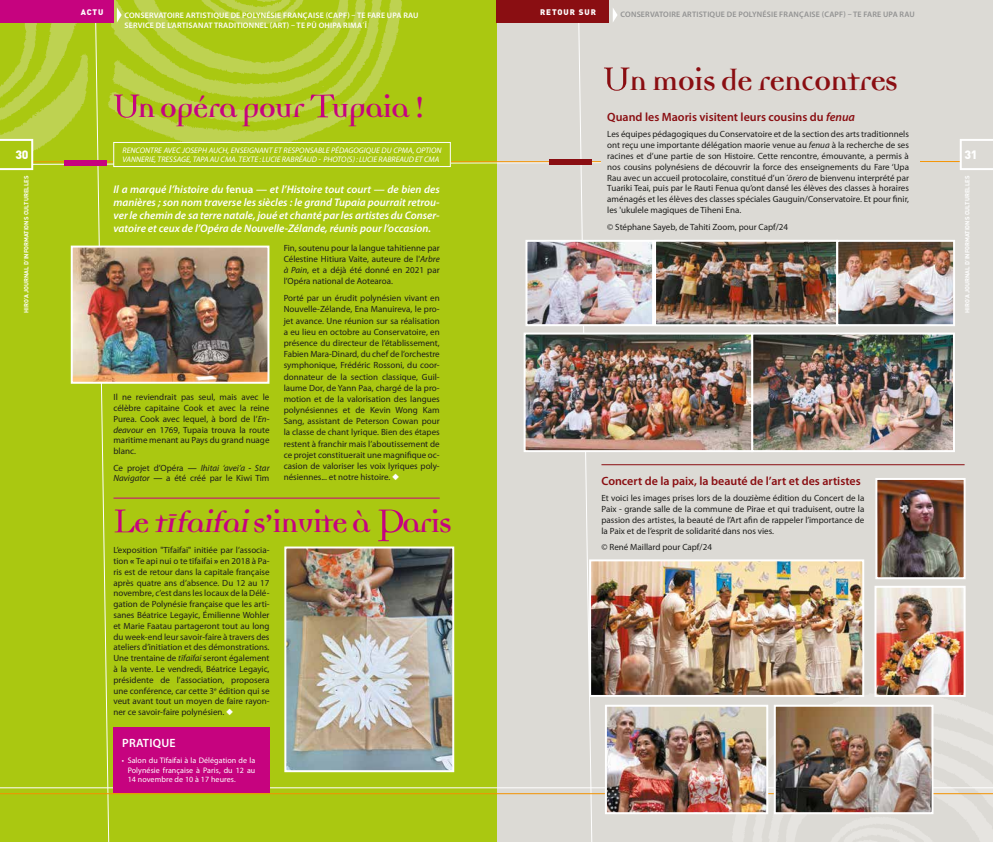
<style>
.page{position:relative;width:993px;height:842px;background:#fff}
.page>*{position:absolute;margin:0;border:0;box-sizing:border-box;transform-origin:0 0}
.t1{font:700 32px "Democratica";letter-spacing:-.04em;color:#c6037f}
.t2{font:700 32px "Democratica";letter-spacing:-.03em;color:#8a0e12}
.t3{font:600 12px "Myriad Pro";color:#8a0e12}
.t4{font:600 12px "Myriad Pro";color:#fff}
.t5{font:900 12px "DIN";color:#fff}
.t6{font:italic 600 11px/13px "Myriad Pro";color:#fff;text-align:justify}
.t7{font:9px/10.8px "Myriad Pro";color:#1d1d1b;text-align:justify}
.t8{font:italic 8px/9.6px "Myriad Pro";color:#fff}
.t9{font:600 8px "Myriad Pro";letter-spacing:.02em;color:#fff}
.t10{font:8px/9.6px "Myriad Pro";letter-spacing:.01em;color:#fff;text-align:justify}
.t11{font:600 8px "Myriad Pro";letter-spacing:.02em;color:#929292}
.t12{font:900 8px "DIN";letter-spacing:.12em;color:#fff}
.t13{font:700 6px "DIN";color:#fff}
.s1{font-weight:400;font-size:53.7px}
.s2{font-style:normal}
.s3{font-style:italic}
.s4{font-weight:600;font-style:italic}
.s5{color:#fff}
.s6{font-weight:700}
</style>
<div class="page">
<img style="left:0;top:0;width:992px;height:842px">
<div style="left:549px;top:159px;width:43px;height:5px;background:#8a0e12"></div>
<hr style="left:601px;top:464px;width:363px;height:1px;background:#8a0e12">
<hr style="left:113px;top:498px;width:326px;height:1px;background:#c6037f">
<div style="left:114px;top:142px;width:336px;height:25px;background:#aac811"></div>
<div style="left:113px;top:142px;width:337px;height:25px;border:1px solid #fff"></div>
<div style="left:113px;top:727px;width:156px;height:66px;background:#c6037f"></div>
<h2 class="t5" style="left:15px;top:147px;width:14px">30</h2>
<p class="t13" style="left:22px;top:313px;width:138px;rotate:-90deg">HIRO’A JOURNAL D’I NFORMATIONSCULTURELLES</p>
<p class="t12" style="left:81px;top:6px;width:24px">ACTU</p>
<p class="t9" style="left:124px;top:10px;width:11px">CONSERVATOIRE</p>
<p class="t9" style="left:186px;top:10px;width:5px">ARTISTI</p>
<p class="t9" style="left:213px;top:10px;width:40px">QUE DE POLYN</p>
<p class="t9" style="left:266px;top:10px;width:23px">ÉSIE FRANÇAISE</p>
<p class="t9" style="left:325px;top:10px;width:51px">(CAPF) – TE FARE</p>
<p class="t9" style="left:387px;top:10px;width:28px">UPA RAU</p>
<p class="t9" style="left:124px;top:20px;width:10px">SERVICE</p>
<p class="t9" style="left:156px;top:20px;width:27px">DE L’ARTISANAT</p>
<p class="t9" style="left:214px;top:20px;width:6px">TRADITIONNEL</p>
<p class="t9" style="left:270px;top:20px;width:60px">(ART) – TE PŪ OHIPA</p>
<p class="t9" style="left:343px;top:20px;width:6px">RIMA</p>
<p class="t9" style="left:362px;top:20px;width:6px">΄Ī</p>
<h1 class="t1" style="left:111px;top:94px;width:315px"><span class="s1">U</span>n opéra pour <span class="s1">T</span>upaia !</h1>
<p class="t8" style="left:122px;top:145px;width:320px">RENCONTRE AVEC JOSEPH AUCH, ENSEIGNANT ET RESPONSABLE PÉDAGOGIQUE DU CPMA, OPTION<br>VANNERIE, TRESSAGE, TAPA AU CMA. TEXTE : LUCIE RABRÉAUD - PHOTO(S) : LUCIE RABREAUD ET CMA</p>
<p class="t6" style="left:113px;top:183px;width:328px">Il a marqué l’histoire du <span class="s2">FENUA</span> — et l’Histoire tout court — de bien des manières ; son nom traverse les siècles : le grand Tupaia pourrait retrou&shy;ver le chemin de sa terre natale, joué et chanté par les artistes du Conser&shy;vatoire et ceux de l’Opéra de Nouvelle-Zélande, réunis pour l’occasion.</p>
<p class="t7" style="left:113px;top:391px;width:157px">Il ne reviendrait pas seul, mais avec le célèbre capitaine Cook et avec la reine Purea. Cook avec lequel, à bord de l’<span class="s3">EN-DEAVOUR</span> en 1769, Tupaia trouva la route maritime menant au Pays du grand nuage blanc.</p>
<p class="t7" style="left:113px;top:462px;width:158px">Ce projet d’Opéra <span class="s4">—</span> <span class="s3">IHITAI ‘AVEI’A</span> <span class="s4">-</span> <span class="s3">STAR<br>NAVIGATOR</span> <span class="s4">—</span> a été créé par le Kiwi Tim</p>
<p class="t7" style="left:283px;top:242px;width:157px;line-height:11.2px">Fin, soutenu pour la langue tahitienne par Célestine Hitiura Vaite, auteure de l'<span class="s3">ARBRE À PAIN</span>, et a déjà été donné en 2021 par l’Opéra national de Aotearoa.</p>
<p class="t7" style="left:283px;top:292px;width:157px;line-height:11.2px">Porté par un érudit polynésien vivant en Nouvelle-Zélande, Ena Manuireva, le pro&shy;jet avance. Une réunion sur sa réalisation a eu lieu en octobre au Conservatoire, en présence du directeur de l’établissement, Fabien Mara-Dinard, du chef de l’orchestre symphonique, Frédéric Rossoni, du coor&shy;donnateur de la section classique, Guil&shy;laume Dor, de Yann Paa, chargé de la pro&shy;motion et de la valorisation des langues polynésiennes et de Kevin Wong Kam Sang, assistant de Peterson Cowan pour la classe de chant lyrique. Bien des étapes restent à franchir mais l’aboutissement de ce projet constituerait une magnifique oc&shy;casion de valoriser les voix lyriques poly&shy;nésiennes... et notre histoire. <span class="s5">◆</span></p>
<h1 class="t1" style="left:111px;top:509px;width:342px"><span class="s1">L</span>e <span class="s3">tI</span><sup>-</sup><span class="s3">faifai</span>s’invite à <span class="s1">P</span>aris</h1>
<p class="t7" style="left:113px;top:545px;width:157px">L’exposition "Tīfaifai" initiée par l’associa&shy;tion <span class="s6">«</span> Te api nui o te tīfaifai <span class="s6">»</span> en 2018 à Pa&shy;ris est de retour dans la capitale française après quatre ans d’absence. Du 12 au 17 novembre, c’est dans les locaux de la Délé&shy;gation de Polynésie française que les arti&shy;sanes Béatrice Legayic, Émilienne Wohler et Marie Faatau partageront tout au long du week-end leur savoir-faire à travers des ateliers d’initiation et des démonstrations.<br>Une trentaine de <span class="s3">TĪFAIFAI</span> seront également à la vente. Le vendredi, Béatrice Legayic, présidente de l’association, proposera une conférence, car cette 3<sup>e</sup> édition qui se veut avant tout un moyen de faire rayon&shy;ner ce savoir-faire polynésien. <span class="s5">◆</span></p>
<h2 class="t4" style="left:122px;top:735px;width:14px">PRATI</h2>
<h2 class="t4" style="left:153px;top:735px;width:17px">QUE</h2>
<p class="t10" style="left:128px;top:755px;width:129px;text-indent:-6px">• Salon du Tīfaifai à la Délégation de la Polynésie française à Paris, du 12 au 14 novembre de 10 à 17 heures.</p>
<p class="t12" style="left:540px;top:6px;width:57px">RETOUR SUR</p>
<p class="t11" style="left:620px;top:10px;width:11px">CONSERVATOIRE</p>
<p class="t11" style="left:681px;top:10px;width:5px">ARTISTI</p>
<p class="t11" style="left:709px;top:10px;width:40px">QUE DE POLYN</p>
<p class="t11" style="left:762px;top:10px;width:23px">ÉSIE FRANÇAISE</p>
<p class="t11" style="left:821px;top:10px;width:51px">(CAPF) – TE FARE</p>
<p class="t11" style="left:882px;top:10px;width:28px">UPA RAU</p>
<h1 class="t2" style="left:601px;top:67px;width:298px"><span class="s1">U</span>n mois de rencontres</h1>
<h2 class="t3" style="left:607px;top:109px;width:249px">QUAND LES MAORIS VISITENT LEURS COUSINS DU <span class="s3">fenua</span></h2>
<p class="t7" style="left:607px;top:129px;width:303px">Les équipes pédagogiques du Conservatoire et de la section des arts traditionnels ont reçu une importante délégation maorie venue au <span class="s3">FENUA</span> à la recherche de ses racines et d’une partie de son Histoire. Cette rencontre, émouvante, a permis à nos cousins polynésiens de découvrir la force des enseignements du Fare ‘Upa Rau avec un accueil protocolaire, constitué d’un<span class="s3">΄ŌRERO</span> de bienvenu interprété par Tuariki Teai, puis par le Rauti Fenua qu’ont dansé les élèves des classes à horaires aménagés et les élèves des classes spéciales Gauguin/Conservatoire. Et pour finir, les 'ukulele magiques de Tiheni Ena.</p>
<p class="t7" style="left:607px;top:221px;width:182px">© Stéphane Sayeb, de Tahiti Zoom, pour Capf/24</p>
<h2 class="t5" style="left:964px;top:147px;width:14px">31</h2>
<p class="t13" style="left:963px;top:313px;width:138px;rotate:-90deg">HIRO’A JOURNAL D’I NFORMATIONSCULTURELLES</p>
<h2 class="t3" style="left:601px;top:473px;width:261px">CONCERT DE LA PAIX, LA BEAUTÉ DE L’ART ET DES ARTISTES</h2>
<p class="t7" style="left:601px;top:493px;width:264px">Et voici les images prises lors de la douzième édition du Concert de la Paix - grande salle de la commune de Pirae et qui traduisent, outre la passion des artistes, la beauté de l’Art afin de rappeler l’importance de la Paix et de l’esprit de solidarité dans nos vies.</p>
<p class="t7" style="left:601px;top:541px;width:112px">© René Maillard pour Capf/24</p>
</div>
